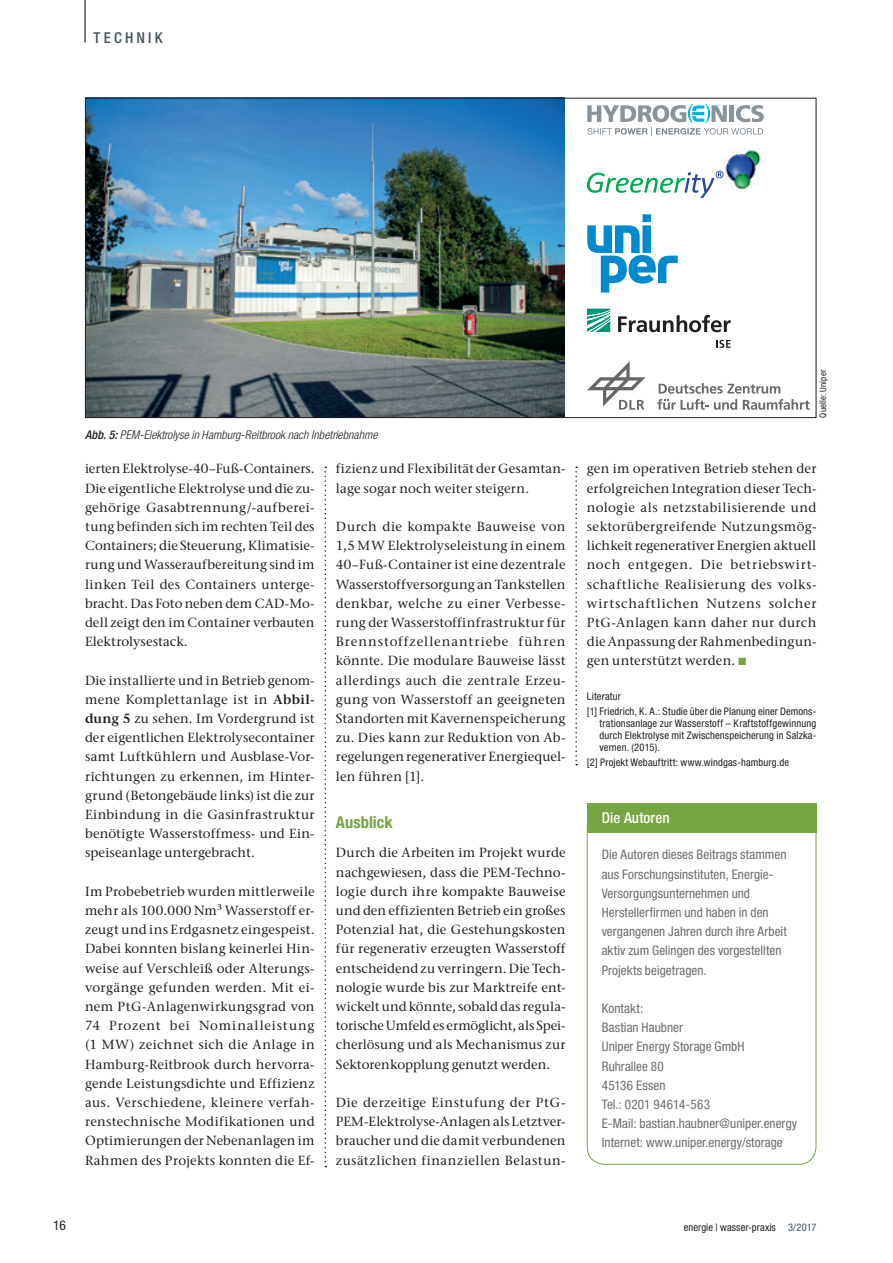
<style>
.page{position:relative;width:893px;height:1263px;background:#fff}
.page>*{position:absolute;margin:0;border:0;box-sizing:border-box;transform-origin:0 0}
.t1{font:700 condensed 16.5px "Helvetica Neue LT Std";color:#75a642}
.t2{font:500 condensed 15px "Helvetica Neue LT Std";letter-spacing:.005em;color:#fff}
.t3{font:500 condensed 15px "Helvetica Neue LT Std";letter-spacing:.21em;color:#45555d}
.t4{font:condensed 13.5px "Helvetica Neue LT Std";color:#231f20}
.t5{font:500 13.2px/19.2px "Stone Serif ITC Pro";letter-spacing:.01em;color:#231f20;text-align:justify}
.t6{font:condensed 13.2px/19.2px "Helvetica Neue LT Std";letter-spacing:.005em;color:#6c6d70}
.t7{font:italic 300 condensed 12px "Helvetica Neue LT Std";letter-spacing:.005em;color:#231f20}
.t8{font:condensed 10.5px/12px "Helvetica Neue LT Std";letter-spacing:.01em;color:#231f20}
.t9{font:condensed 9px "Helvetica Neue LT Std";letter-spacing:.015em;color:#231f20}
.s1{font-weight:500}
.s2{font-weight:600}
.s3{color:#45555d}
</style>
<div class="page">
<hr style="left:84px;top:0;width:2px;height:43px;background:#45555d">
<svg style="left:325px;top:466px;width:1px;height:701px"></svg>
<svg style="left:575px;top:466px;width:2px;height:299px"></svg>
<img style="left:87px;top:100px;width:478px;height:316px">
<img style="left:721px;top:149px;width:40px;height:40px">
<svg style="left:587px;top:171px;width:136px;height:27px"></svg>
<svg style="left:587px;top:214px;width:91px;height:79px"></svg>
<svg style="left:587px;top:309px;width:23px;height:23px"></svg>
<svg style="left:618px;top:315px;width:113px;height:17px"></svg>
<svg style="left:716px;top:340px;width:15px;height:8px"></svg>
<svg style="left:587px;top:361px;width:59px;height:49px"></svg>
<svg style="left:657px;top:383px;width:153px;height:27px"></svg>
<svg style="left:587px;top:104px;width:177px;height:32px"></svg>
<div style="left:587px;top:803px;width:229px;height:30px;background:#75a642"></div>
<div style="left:587px;top:807px;width:229px;height:358px;border:1px solid #75a642;border-radius:18px"></div>
<p class="t3" style="left:94px;top:28px;width:71px">TECHNIK</p>
<p class="t7" style="left:85px;top:428px;width:294px"><span class="s1">Abb. 5:</span> PEM-Elektrolyse in Hamburg-Reitbrook nach Inbetriebnahme</p>
<p class="t5" style="left:85px;top:459px;width:231px">ierten Elektrolyse-40–Fuß-Containers.<br>Die eigentliche Elektrolyse und die zu&shy;gehörige Gasabtrennung/-aufberei&shy;tung befinden sich im rechten Teil des Containers; die Steuerung, Klimatisie&shy;rung und Wasseraufbereitung sind im linken Teil des Containers unterge&shy;bracht. Das Foto neben dem CAD-Mo&shy;dell zeigt den im Container verbauten Elektrolysestack.</p>
<p class="t5" style="left:85px;top:670px;width:231px">Die installierte und in Betrieb genom&shy;mene Komplettanlage ist in <span class="s2">Abbil&shy;dung 5</span> zu sehen. Im Vordergrund ist der eigentlichen Elektrolysecontainer samt Luftkühlern und Ausblase-Vor&shy;richtungen zu erkennen, im Hinter&shy;grund (Betongebäude links) ist die zur Einbindung in die Gasinfrastruktur benötigte Wasserstoffmess- und Ein&shy;speiseanlage untergebracht.</p>
<p class="t5" style="left:85px;top:882px;width:231px">Im Probebetrieb wurden mittlerweile mehr als 100.000 Nm³ Wasserstoff er&shy;zeugt und ins Erdgasnetz eingespeist.<br>Dabei konnten bislang keinerlei Hin&shy;weise auf Verschleiß oder Alterungs&shy;vorgänge gefunden werden. Mit ei&shy;nem PtG-Anlagenwirkungsgrad von 74 Prozent bei Nominalleistung (1 MW) zeichnet sich die Anlage in Hamburg-Reitbrook durch hervorra&shy;gende Leistungsdichte und Effizienz aus. Verschiedene, kleinere verfah&shy;renstechnische Modifikationen und Optimierungen der Nebenanlagen im Rahmen des Projekts konnten die Ef-</p>
<p class="t5" style="left:336px;top:459px;width:231px">fizienz und Flexibilität der Gesamtan&shy;lage sogar noch weiter steigern.</p>
<p class="t5" style="left:336px;top:517px;width:231px">Durch die kompakte Bauweise von 1,5 MW Elektrolyseleistung in einem 40–Fuß-Container ist eine dezentrale Wasserstoffversorgung an Tankstellen denkbar, welche zu einer Verbesse&shy;rung der Wasserstoffinfrastruktur für Brennstoffzellenantriebe führen könnte. Die modulare Bauweise lässt allerdings auch die zentrale Erzeu&shy;gung von Wasserstoff an geeigneten Standorten mit Kavernenspeicherung zu. Dies kann zur Reduktion von Ab&shy;regelungen regenerativer Energiequel&shy;len führen [1].</p>
<p class="t1" style="left:336px;top:812px;width:58px">Ausblick</p>
<p class="t5" style="left:336px;top:843px;width:231px">Durch die Arbeiten im Projekt wurde nachgewiesen, dass die PEM-Techno&shy;logie durch ihre kompakte Bauweise und den effizienten Betrieb ein großes Potenzial hat, die Gestehungskosten für regenerativ erzeugten Wasserstoff entscheidend zu verringern. Die Tech&shy;nologie wurde bis zur Marktreife ent&shy;wickelt und könnte, sobald das regula&shy;torische Umfeld es ermöglicht, als Spei&shy;cherlösung und als Mechanismus zur Sektorenkopplung genutzt werden.</p>
<p class="t5" style="left:336px;top:1093px;width:231px">Die derzeitige Einstufung der PtG-PEM-Elektrolyse-Anlagen als Letztver&shy;braucher und die damit verbundenen zusätzlichen finanziellen Belastun-</p>
<p class="t9" style="left:818px;top:418px;width:50px;rotate:-90deg">Quelle: Uniper</p>
<p class="t5" style="left:587px;top:459px;width:231px">gen im operativen Betrieb stehen der erfolgreichen Integration dieser Tech&shy;nologie als netzstabilisierende und sektorübergreifende Nutzungsmög&shy;lichkeit regenerativer Energien aktuell noch entgegen. Die betriebswirt&shy;schaftliche Realisierung des volks&shy;wirtschaftlichen Nutzens solcher PtG-Anlagen kann daher nur durch die Anpassung der Rahmenbedingun&shy;gen unterstützt werden.</p>
<p class="t8" style="left:587px;top:688px;width:231px;line-height:15px">Literatur<br>[1] Friedrich, K. A.: Studie über die Planung einer Demons-</p>
<p class="t8" style="left:600px;top:717px;width:218px;text-align:justify">trationsanlage zur Wasserstoff – Kraftstoffgewinnung durch Elektrolyse mit Zwischenspeicherung in Salzka&shy;vernen. (2015).</p>
<p class="t8" style="left:587px;top:756px;width:204px">[2] Projekt Webauftritt: www.windgas-hamburg.de</p>
<p class="t2" style="left:602px;top:808px;width:70px">Die Autoren</p>
<p class="t6" style="left:602px;top:845px;width:187px">Die Autoren dieses Beitrags stammen aus Forschungsinstituten, Energie-Versorgungsunternehmen und Herstellerfirmen und haben in den vergangenen Jahren durch ihre Arbeit aktiv zum Gelingen des vorgestellten Projekts beigetragen.</p>
<p class="t6" style="left:602px;top:999px;width:197px">Kontakt:<br>Bastian Haubner<br>Uniper Energy Storage GmbH<br>Ruhrallee 80<br>45136 Essen<br>Tel.: 0201 94614-563<br>E-Mail: bastian.haubner@uniper.energy<br>Internet: www.uniper.energy/storage</p>
<p class="t4" style="left:53px;top:1218px;width:14px">16</p>
<p class="t8" style="left:684px;top:1221px;width:134px">energie | wasser-praxis <span class="s3">3/2017</span></p>
</div>
